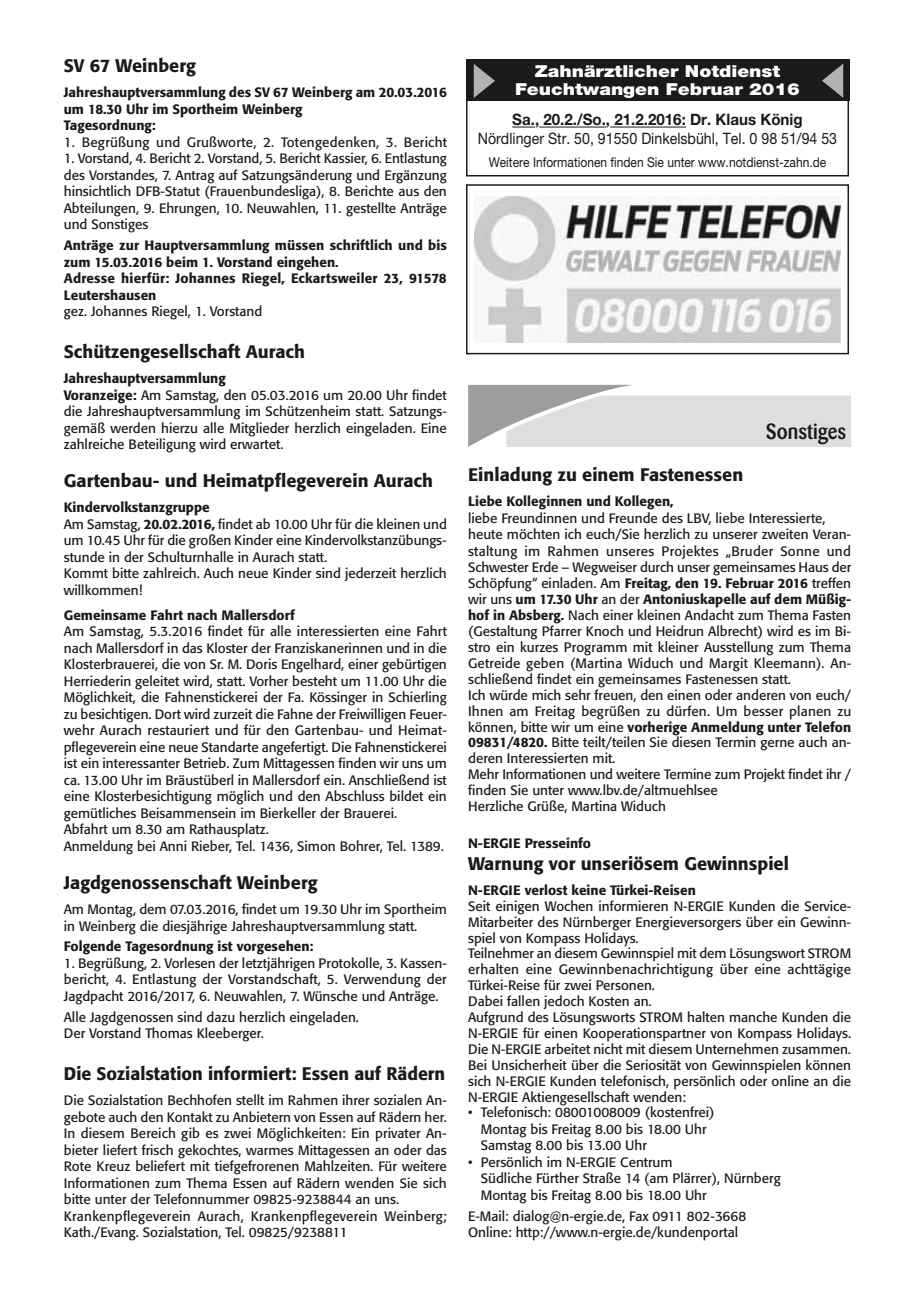
<style>
.page{position:relative;width:915px;height:1297px;background:#fff}
.page>*{position:absolute;margin:0;border:0;box-sizing:border-box;transform-origin:0 0}
.t1{font:500 21.75px "Barmeno";color:#1a1a18;scale:.93 1}
.t2{font:500 18px "Formata";color:#1a1a18}
.t3{font:900 16.5px "Helvetica Neue";color:#fff;scale:1.15 1}
.t4{font:900 16.5px "Helvetica Neue";color:#1a1a18;scale:1.15 1}
.t5{font:15.75px "Helvetica Neue";color:#1a1a18;scale:.9 1}
.t6{font:700 15.75px "Helvetica Neue";color:#1a1a18;scale:.96 1}
.t7{font:13.5px/16.5px "Formata";color:#1a1a18}
.t8{font:500 13.5px/16.5px "Formata";color:#1a1a18}
.t9{font:13.5px "Helvetica Neue";color:#1a1a18;scale:.89 1}
.s1{font-weight:500}
</style>
<div class="page">
<svg style="left:468px;top:385px;width:382px;height:62px;background:#d5d6d6"></svg>
<div style="left:466px;top:60px;width:382px;height:41px;background:#1a1a18"></div>
<svg style="left:512px;top:127px;width:23px;height:1px"></svg>
<hr style="left:539px;top:127px;width:66px;height:1px;background:#1a1a18">
<hr style="left:610px;top:127px;width:75px;height:1px;background:#1a1a18">
<div style="left:466px;top:60px;width:382px;height:116px;border:2px solid #1a1a18"></div>
<svg style="left:473px;top:64px;width:22px;height:34px"></svg>
<svg style="left:822px;top:64px;width:20px;height:33px"></svg>
<img style="left:474px;top:197px;width:366px;height:146px">
<div style="left:466px;top:184px;width:382px;height:170px;border:2px solid #1a1a18"></div>
<h2 class="t2" style="left:64px;top:55px;width:134px">SV 67 Weinberg</h2>
<p class="t8" style="left:64px;top:84px;width:384px">Jahreshauptversammlung des SV 67 Weinberg am 20.03.2016 um 18.30 Uhr im Sportheim Weinberg<br>Tagesordnung:</p>
<p class="t7" style="left:64px;top:134px;width:384px">1. Begrüßung und Grußworte, 2. Totengedenken, 3. Bericht</p>
<p class="t7" style="left:64px;top:150px;width:384px;text-align:justify">1. Vorstand, 4. Bericht 2. Vorstand, 5. Bericht Kassier, 6. Entlastung des Vorstandes, 7. Antrag auf Satzungsänderung und Ergänzung hinsichtlich DFB-Statut (Frauenbundesliga), 8. Berichte aus den Abteilungen, 9. Ehrungen, 10. Neuwahlen, 11. gestellte Anträge und Sonstiges</p>
<p class="t8" style="left:64px;top:237px;width:384px">Anträge zur Hauptversammlung müssen schriftlich und bis zum 15.03.2016 beim 1. Vorstand eingehen.<br>Adresse hierfür: Johannes Riegel, Eckartsweiler 23, 91578<br>Leutershausen</p>
<p class="t7" style="left:64px;top:303px;width:200px">gez. Johannes Riegel, 1. Vorstand</p>
<h2 class="t2" style="left:64px;top:341px;width:243px">Schützengesellschaft Aurach</h2>
<p class="t7" style="left:64px;top:370px;width:384px"><span class="s1">Jahreshauptversammlung<br>Voranzeige:</span> Am Samstag, den 05.03.2016 um 20.00 Uhr findet die Jahreshauptversammlung im Schützenheim statt. Satzungs&shy;gemäß werden hierzu alle Mitglieder herzlich eingeladen. Eine zahlreiche Beteiligung wird erwartet.</p>
<h2 class="t2" style="left:64px;top:470px;width:370px">Gartenbau- und Heimatpflegeverein Aurach</h2>
<p class="t7" style="left:64px;top:499px;width:384px"><span class="s1">Kindervolkstanzgruppe<br></span>Am Samstag, <span class="s1">20.02.2016,</span> findet ab 10.00 Uhr für die kleinen und um 10.45 Uhr für die großen Kinder eine Kindervolkstanzübungs&shy;stunde in der Schulturnhalle in Aurach statt.<br>Kommt bitte zahlreich. Auch neue Kinder sind jederzeit herzlich willkommen!</p>
<p class="t8" style="left:64px;top:607px;width:232px">Gemeinsame Fahrt nach Mallersdorf</p>
<p class="t7" style="left:64px;top:623px;width:384px">Am Samstag, 5.3.2016 findet für alle interessierten eine Fahrt nach Mallersdorf in das Kloster der Franziskanerinnen und in die Klosterbrauerei, die von Sr. M. Doris Engelhard, einer gebürtigen Herriederin geleitet wird, statt. Vorher besteht um 11.00 Uhr die Möglichkeit, die Fahnenstickerei der Fa. Kössinger in Schierling zu besichtigen. Dort wird zurzeit die Fahne der Freiwilligen Feuer&shy;wehr Aurach restauriert und für den Gartenbau- und Heimat&shy;pflegeverein eine neue Standarte angefertigt. Die Fahnenstickerei ist ein interessanter Betrieb. Zum Mittagessen finden wir uns um ca. 13.00 Uhr im Bräustüberl in Mallersdorf ein. Anschließend ist eine Klosterbesichtigung möglich und den Abschluss bildet ein gemütliches Beisammensein im Bierkeller der Brauerei.<br>Abfahrt um 8.30 am Rathausplatz.<br>Anmeldung bei Anni Rieber, Tel. 1436, Simon Bohrer, Tel. 1389.</p>
<h2 class="t2" style="left:64px;top:872px;width:255px">Jagdgenossenschaft Weinberg</h2>
<p class="t7" style="left:64px;top:901px;width:384px">Am Montag, dem 07.03.2016, findet um 19.30 Uhr im Sportheim in Weinberg die diesjährige Jahreshauptversammlung statt.</p>
<p class="t8" style="left:64px;top:938px;width:251px">Folgende Tagesordnung ist vorgesehen:</p>
<p class="t7" style="left:64px;top:955px;width:384px;text-align:justify">1. Begrüßung, 2. Vorlesen der letztjährigen Protokolle, 3. Kassen&shy;bericht, 4. Entlastung der Vorstandschaft, 5. Verwendung der Jagdpacht 2016/2017, 6. Neuwahlen, 7. Wünsche und Anträge.</p>
<p class="t7" style="left:64px;top:1008px;width:296px">Alle Jagdgenossen sind dazu herzlich eingeladen.<br>Der Vorstand Thomas Kleeberger.</p>
<h2 class="t2" style="left:64px;top:1063px;width:383px">Die Sozialstation informiert: Essen auf Rädern</h2>
<p class="t7" style="left:64px;top:1092px;width:384px">Die Sozialstation Bechhofen stellt im Rahmen ihrer sozialen An&shy;gebote auch den Kontakt zu Anbietern von Essen auf Rädern her.<br>In diesem Bereich gib es zwei Möglichkeiten: Ein privater An&shy;bieter liefert frisch gekochtes, warmes Mittagessen an oder das Rote Kreuz beliefert mit tiefgefrorenen Mahlzeiten. Für weitere Informationen zum Thema Essen auf Rädern wenden Sie sich bitte unter der Telefonnummer 09825-9238844 an uns.<br>Krankenpflegeverein Aurach, Krankenpflegeverein Weinberg; Kath./Evang. Sozialstation, Tel. 09825/9238811</p>
<p class="t3" style="left:534px;top:61px;width:215px">Zahnärztlicher Notdienst</p>
<p class="t4" style="left:651px;top:59px;width:11px">&lt;</p>
<p class="t3" style="left:515px;top:79px;width:249px">Feuchtwangen Februar 2016</p>
<p class="t6" style="left:512px;top:110px;width:304px">Sa., 20.2./So., 21.2.2016: Dr. Klaus König</p>
<p class="t5" style="left:477px;top:129px;width:400px">Nördlinger Str. 50, 91550 Dinkelsbühl, Tel. 0 98 51/94 53</p>
<p class="t9" style="left:488px;top:155px;width:381px">Weitere Informationen finden Sie unter www.notdienst-zahn.de</p>
<h1 class="t1" style="left:765px;top:418px;width:88px">Sonstiges</h1>
<h2 class="t2" style="left:468px;top:464px;width:276px">Einladung zu einem Fastenessen</h2>
<p class="t8" style="left:468px;top:493px;width:207px">Liebe Kolleginnen und Kollegen,</p>
<p class="t7" style="left:468px;top:510px;width:384px;line-height:16px">liebe Freundinnen und Freunde des LBV, liebe Interessierte, heute möchten ich euch/Sie herzlich zu unserer zweiten Veran&shy;staltung im Rahmen unseres Projektes „Bruder Sonne und Schwester Erde – Wegweiser durch unser gemeinsames Haus der Schöpfung“ einladen. Am <span class="s1">Freitag, den 19. Februar 2016</span> treffen wir uns <span class="s1">um 17.30 Uhr</span> an der <span class="s1">Antoniuskapelle auf dem Müßig&shy;hof in Absberg.</span> Nach einer kleinen Andacht zum Thema Fasten (Gestaltung Pfarrer Knoch und Heidrun Albrecht) wird es im Bi&shy;stro ein kurzes Programm mit kleiner Ausstellung zum Thema Getreide geben (Martina Widuch und Margit Kleemann). An&shy;schließend findet ein gemeinsames Fastenessen statt.<br>Ich würde mich sehr freuen, den einen oder anderen von euch/ Ihnen am Freitag begrüßen zu dürfen. Um besser planen zu können, bitte wir um eine <span class="s1">vorherige Anmeldung unter Telefon 09831/4820.</span> Bitte teilt/teilen Sie diesen Termin gerne auch an&shy;deren Interessierten mit.<br>Mehr Informationen und weitere Termine zum Projekt findet ihr / finden Sie unter www.lbv.de/altmuehlsee<br>Herzliche Grüße, Martina Widuch</p>
<p class="t8" style="left:468px;top:835px;width:124px">N-ERGIE Presseinfo</p>
<h2 class="t2" style="left:468px;top:853px;width:322px">Warnung vor unseriösem Gewinnspiel</h2>
<p class="t8" style="left:468px;top:882px;width:229px">N-ERGIE verlost keine Türkei-Reisen</p>
<p class="t7" style="left:468px;top:898px;width:384px;line-height:15.9px">Seit einigen Wochen informieren N-ERGIE Kunden die Service-Mitarbeiter des Nürnberger Energieversorgers über ein Gewinn&shy;spiel von Kompass Holidays.<br>Teilnehmer an diesem Gewinnspiel mit dem Lösungswort STROM erhalten eine Gewinnbenachrichtigung über eine achttägige Türkei-Reise für zwei Personen.<br>Dabei fallen jedoch Kosten an.<br>Aufgrund des Lösungsworts STROM halten manche Kunden die N-ERGIE für einen Kooperationspartner von Kompass Holidays.<br>Die N-ERGIE arbeitet nicht mit diesem Unternehmen zusammen.<br>Bei Unsicherheit über die Seriosität von Gewinnspielen können sich N-ERGIE Kunden telefonisch, persönlich oder online an die N-ERGIE Aktiengesellschaft wenden:</p>
<p class="t7" style="left:480px;top:1104px;width:235px;text-indent:-13px">• Telefonisch: 08001008009 (kostenfrei)<br>Montag bis Freitag 8.00 bis 18.00 Uhr<br>Samstag 8.00 bis 13.00 Uhr</p>
<p class="t7" style="left:480px;top:1154px;width:301px;text-indent:-13px">• Persönlich im N-ERGIE Centrum<br>Südliche Fürther Straße 14 (am Plärrer), Nürnberg<br>Montag bis Freitag 8.00 bis 18.00 Uhr</p>
<p class="t7" style="left:468px;top:1208px;width:279px">E-Mail: dialog@n-ergie.de, Fax 0911 802-3668<br>Online: http://www.n-ergie.de/kundenportal</p>
</div>
